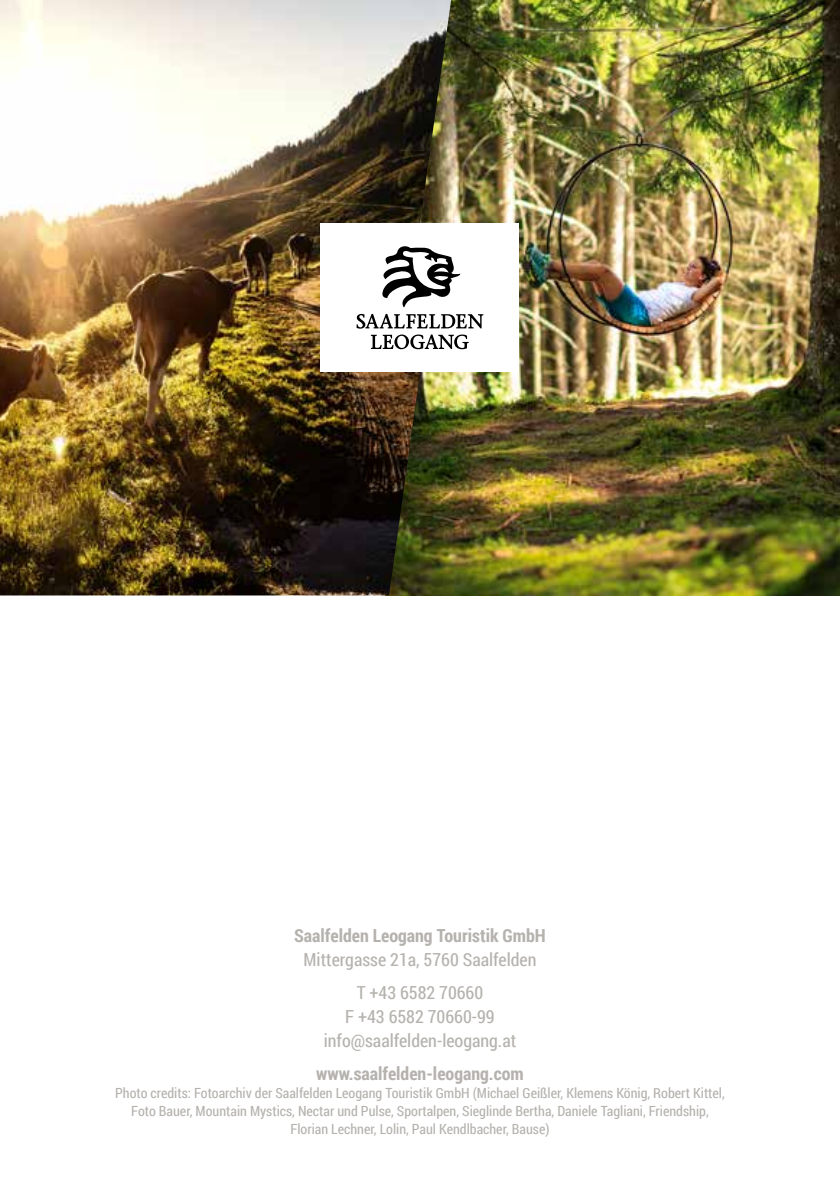
<style>
.page{position:relative;width:840px;height:1191px;background:#fff}
.page>*{position:absolute;margin:0;border:0;box-sizing:border-box;transform-origin:0 0}
.t1{font:18px/33px "Roboto Condensed";color:#b5b2ae;text-align:center}
.t2{font:700 18px "Roboto Condensed";color:#b5b2ae}
.t3{font:14px/18px "Roboto Condensed";color:#b5b2ae;text-align:center}
</style>
<div class="page">
<img style="left:451px;top:0;width:388px;height:595px">
<img style="left:0;top:0;width:451px;height:595px">
<div style="left:320px;top:223px;width:199px;height:149px;background:#fff"></div>
<svg style="left:356px;top:246px;width:127px;height:103px"></svg>
<p class="t2" style="left:294px;top:923px;width:253px">Saalfelden Leogang Touristik GmbH</p>
<p class="t1" style="left:303px;top:942px;width:234px">Mittergasse 21a, 5760 Saalfelden<br>T +43 6582 70660</p>
<p class="t1" style="left:323px;top:1004px;width:194px;line-height:24px">F +43 6582 70660-99 info@saalfelden-leogang.at</p>
<p class="t2" style="left:316px;top:1061px;width:209px">www.saalfelden-leogang.com</p>
<p class="t3" style="left:115px;top:1083px;width:611px">Photo credits: Fotoarchiv der Saalfelden Leogang Touristik GmbH (Michael Geißler, Klemens König, Robert Kittel,<br>Foto Bauer, Mountain Mystics, Nectar und Pulse, Sportalpen, Sieglinde Bertha, Daniele Tagliani, Friendship,<br>Florian Lechner, Lolin, Paul Kendlbacher, Bause)</p>
</div>
